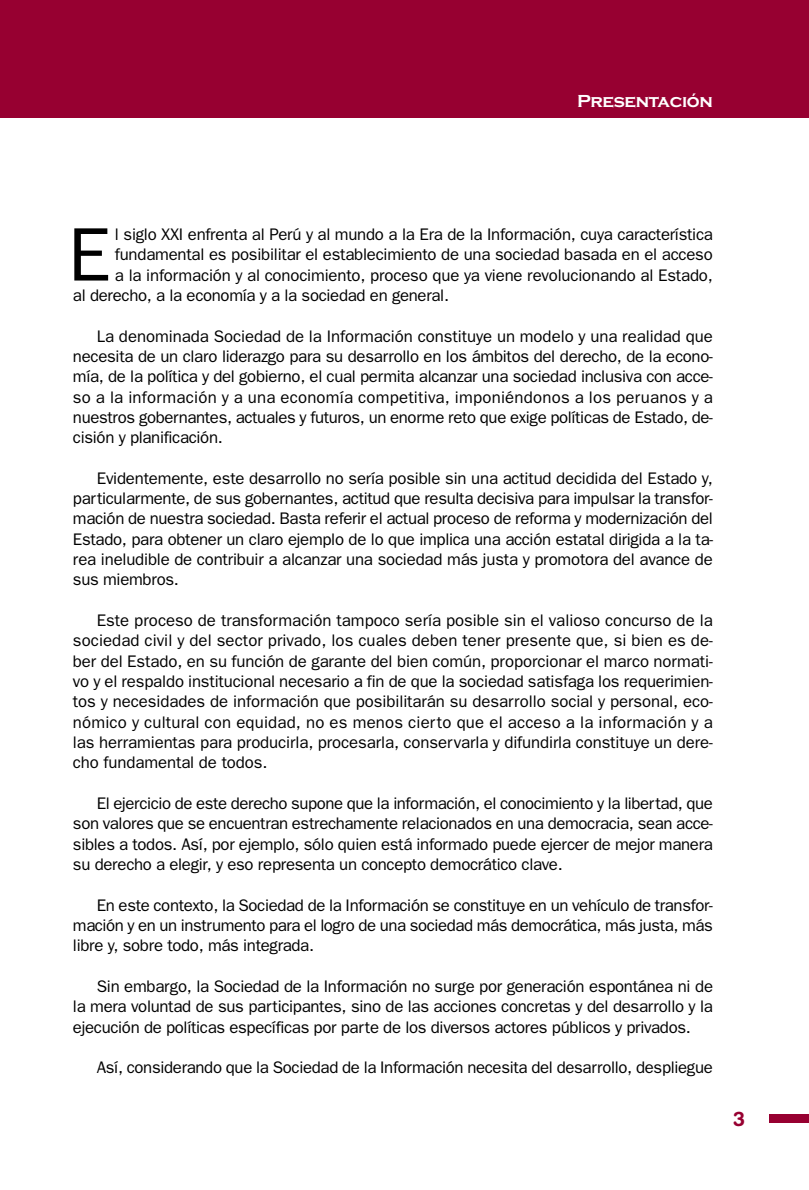
<style>
.page{position:relative;width:809px;height:1190px;background:#fff}
.page>*{position:absolute;margin:0;border:0;box-sizing:border-box;transform-origin:0 0}
.t1{font:76.12px "Franklin Gothic";color:#000}
.t2{font:700 20.12px "Helvetica Rounded";color:#970031}
.t3{font:700 18.03px "Copperplate Gothic";letter-spacing:-.02em;color:#fff}
.t4{font:16.8px/20.3px "Franklin Gothic";letter-spacing:-.02em;color:#000;text-align:justify}
</style>
<div class="page">
<div style="left:769px;top:1114px;width:39px;height:8px;background:#970031"></div>
<hr style="left:0;top:0;width:2px;height:118px;background:#970031">
<div style="left:1px;top:0;width:807px;height:118px;background:#970031"></div>
<p class="t3" style="left:577px;top:90px;width:137px">Presentación</p>
<h1 class="t1" style="left:68px;top:228px;width:44px">E</h1>
<p class="t4" style="left:115px;top:225px;width:599px">l siglo XXI enfrenta al Perú y al mundo a la Era de la Información, cuya característica</p>
<p class="t4" style="left:115px;top:246px;width:599px">fundamental es posibilitar el establecimiento de una sociedad basada en el acceso</p>
<p class="t4" style="left:115px;top:266px;width:599px">a la información y al conocimiento, proceso que ya viene revolucionando al Estado,</p>
<p class="t4" style="left:73px;top:286px;width:377px">al derecho, a la economía y a la sociedad en general.</p>
<p class="t4" style="left:73px;top:327px;width:641px;text-indent:24px">La denominada Sociedad de la Información constituye un modelo y una realidad que necesita de un claro liderazgo para su desarrollo en los ámbitos del derecho, de la econo&shy;mía, de la política y del gobierno, el cual permita alcanzar una sociedad inclusiva con acce&shy;so a la información y a una economía competitiva, imponiéndonos a los peruanos y a nuestros gobernantes, actuales y futuros, un enorme reto que exige políticas de Estado, de&shy;cisión y planificación.</p>
<p class="t4" style="left:73px;top:469px;width:641px;text-indent:24px">Evidentemente, este desarrollo no sería posible sin una actitud decidida del Estado y, particularmente, de sus gobernantes, actitud que resulta decisiva para impulsar la transfor&shy;mación de nuestra sociedad. Basta referir el actual proceso de reforma y modernización del Estado, para obtener un claro ejemplo de lo que implica una acción estatal dirigida a la ta&shy;rea ineludible de contribuir a alcanzar una sociedad más justa y promotora del avance de sus miembros.</p>
<p class="t4" style="left:73px;top:612px;width:641px;text-indent:24px">Este proceso de transformación tampoco sería posible sin el valioso concurso de la sociedad civil y del sector privado, los cuales deben tener presente que, si bien es de&shy;ber del Estado, en su función de garante del bien común, proporcionar el marco normati&shy;vo y el respaldo institucional necesario a fin de que la sociedad satisfaga los requerimien&shy;tos y necesidades de información que posibilitarán su desarrollo social y personal, eco&shy;nómico y cultural con equidad, no es menos cierto que el acceso a la información y a las herramientas para producirla, procesarla, conservarla y difundirla constituye un dere&shy;cho fundamental de todos.</p>
<p class="t4" style="left:73px;top:795px;width:641px;text-indent:24px">El ejercicio de este derecho supone que la información, el conocimiento y la libertad, que son valores que se encuentran estrechamente relacionados en una democracia, sean acce&shy;sibles a todos. Así, por ejemplo, sólo quien está informado puede ejercer de mejor manera su derecho a elegir, y eso representa un concepto democrático clave.</p>
<p class="t4" style="left:73px;top:896px;width:641px;text-indent:24px">En este contexto, la Sociedad de la Información se constituye en un vehículo de transfor&shy;mación y en un instrumento para el logro de una sociedad más democrática, más justa, más libre y, sobre todo, más integrada.</p>
<p class="t4" style="left:73px;top:978px;width:641px;text-indent:24px">Sin embargo, la Sociedad de la Información no surge por generación espontánea ni de la mera voluntad de sus participantes, sino de las acciones concretas y del desarrollo y la ejecución de políticas específicas por parte de los diversos actores públicos y privados.</p>
<p class="t4" style="left:97px;top:1059px;width:617px">Así, considerando que la Sociedad de la Información necesita del desarrollo, despliegue</p>
<p class="t2" style="left:733px;top:1111px;width:13px">3</p>
</div>
